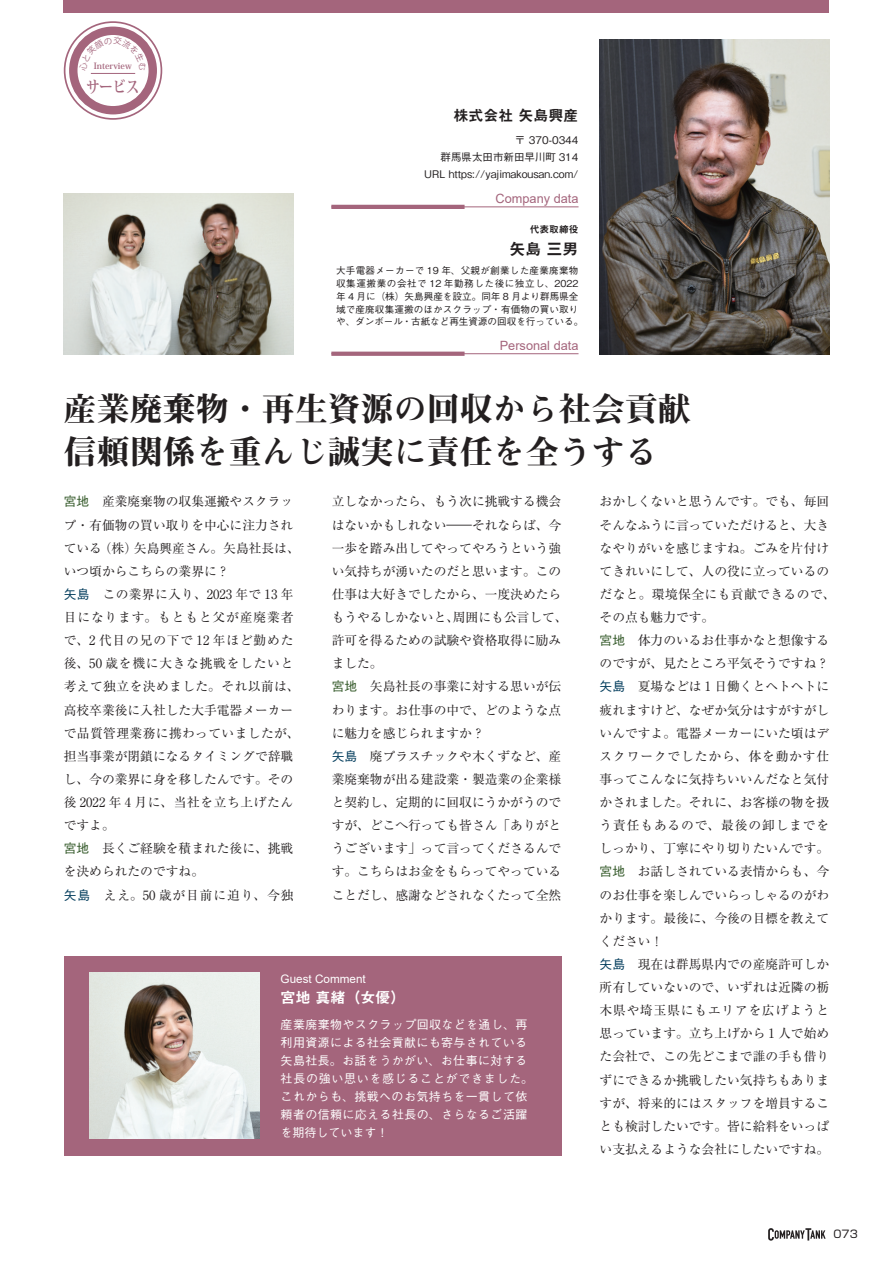
<style>
.page{position:relative;width:893px;height:1263px;background:#fff}
.page>*{position:absolute;margin:0;border:0;box-sizing:border-box;transform-origin:0 0}
.t1{font:33px "Midashi Min Pro MA31";color:#231f20}
.t2{font:700 16.5px "Koz Min Pro";color:#a4657c;scale:.8 1}
.t3{font:15.9px "Midashi Go Pro MB31";color:#231f20}
.t4{font:15px "Midashi Go Pro MB31";color:#fff}
.t5{font:15px "Midashi Go Pro MB31";color:#231f20}
.t6{font:12.75px/23.1px "Ryumin Pro";color:#231f20}
.t7{font:12.75px/23.1px "Ryumin Pro";letter-spacing:.03em;color:#231f20}
.t8{font:12.75px "Arial";color:#a4657c}
.t9{font:12.75px "Ryumin Pro";letter-spacing:.065em;color:#231f20}
.t10{font:500 12px/18px "Gothic BBB Pro";letter-spacing:.03em;color:#fff}
.t11{font:11.7px "Arial";color:#fff}
.t12{font:10.65px "Shin Go Pro";color:#231f20}
.t13{font:500 10.5px "Gothic BBB Pro";color:#231f20}
.t14{font:9.75px "Midashi Go Pro MB31";color:#231f20}
.t15{font:500 9.6px/12.8px "Gothic BBB Pro";letter-spacing:.015em;color:#231f20}
.t16{font:700 8.55px "Koz Min Pro";color:#a4657c}
.s1{font-family:"Gothic BBB Pro";font-weight:500;color:#305625}
.s2{font-family:"Gothic BBB Pro";font-weight:500;color:#003b5b}
</style>
<div class="page">
<div style="left:64px;top:0;width:765px;height:13px;background:#a4657c"></div>
<div style="left:64px;top:955px;width:497px;height:200px;background:#a4657c"></div>
<img style="left:600px;top:39px;width:229px;height:315px">
<img style="left:64px;top:194px;width:229px;height:160px">
<img style="left:89px;top:972px;width:170px;height:166px">
<hr style="left:331px;top:206px;width:247px;height:1px;background:#a4657c">
<hr style="left:331px;top:353px;width:247px;height:1px;background:#a4657c">
<hr style="left:331px;top:205px;width:134px;height:4px;background:#a4657c">
<svg style="left:331px;top:352px;width:134px;height:4px"></svg>
<svg style="left:65px;top:22px;width:96px;height:97px"></svg>
<div style="left:64px;top:21px;width:98px;height:99px;border:2px solid #a4657c;border-radius:50%"></div>
<div style="left:73px;top:31px;width:80px;height:79px;background:#fff;border-radius:50%"></div>
<div style="left:69px;top:27px;width:88px;height:87px;border:8px solid #a4657c;border-radius:50%"></div>
<hr style="left:91px;top:73px;width:44px;height:1px;background:#a4657c">
<svg style="left:768px;top:1228px;width:58px;height:12px"></svg>
<svg style="left:79px;top:36px;width:68px;height:24px"></svg>
<p class="t16" style="left:94px;top:60px;width:39px">Interview</p>
<p class="t2" style="left:86px;top:75px;width:67px">サービス</p>
<p class="t5" style="left:453px;top:103px;width:126px">株式会社 矢島興産</p>
<p class="t13" style="left:515px;top:132px;width:65px">〒 370-0344</p>
<p class="t13" style="left:441px;top:149px;width:139px">群馬県太田市新田早川町 314</p>
<p class="t13" style="left:424px;top:166px;width:156px">URL https://yajimakousan.com/</p>
<p class="t8" style="left:496px;top:189px;width:84px">Company data</p>
<p class="t14" style="left:530px;top:222px;width:50px">代表取締役</p>
<p class="t3" style="left:509px;top:236px;width:71px">矢島 三男</p>
<p class="t15" style="left:336px;top:263px;width:249px">大手電器メーカーで 19 年、父親が創業した産業廃棄物収集運搬業の会社で 12 年勤務した後に独立し、2022年 4 月に（株）矢島興産を設立。同年 8 月より群馬県全域で産廃収集運搬のほかスクラップ・有価物の買い取りや、ダンボール・古紙など再生資源の回収を行っている。</p>
<p class="t8" style="left:500px;top:336px;width:80px">Personal data</p>
<p class="t1" style="left:64px;top:383px;width:629px">産業廃棄物・再生資源の回収から社会貢献</p>
<p class="t1" style="left:64px;top:426px;width:596px">信頼関係を重んじ誠実に責任を全うする</p>
<p class="t6" style="left:64px;top:489px;width:237px"><span class="s1">宮地</span>　産業廃棄物の収集運搬やスクラップ・有価物の買い取りを中心に注力されている（株）矢島興産さん。矢島社長は、いつ頃からこちらの業界に？</p>
<p class="t7" style="left:64px;top:582px;width:237px"><span class="s2">矢島</span>　この業界に入り、2023 年で 13 年目になります。もともと父が産廃業者で、2 代目の兄の下で 12 年ほど勤めた後、50 歳を機に大きな挑戦をしたいと考えて独立を決めました。それ以前は、高校卒業後に入社した大手電器メーカーで品質管理業務に携わっていましたが、担当事業が閉鎖になるタイミングで辞職し、今の業界に身を移したんです。その後 2022 年 4 月に、当社を立ち上げたんですよ。</p>
<p class="t6" style="left:64px;top:836px;width:231px"><span class="s1">宮地</span>　長くご経験を積まれた後に、挑戦を決められたのですね。</p>
<p class="t9" style="left:64px;top:885px;width:231px"><span class="s2">矢島</span>　ええ。50 歳が目前に迫り、今独</p>
<p class="t6" style="left:332px;top:489px;width:237px">立しなかったら、もう次に挑戦する機会はないかもしれない―それならば、今一歩を踏み出してやってやろうという強い気持ちが湧いたのだと思います。この仕事は大好きでしたから、一度決めたらもうやるしかないと、周囲にも公言して、許可を得るための試験や資格取得に励みました。</p>
<p class="t6" style="left:332px;top:674px;width:231px;text-align:justify"><span class="s1">宮地</span>　矢島社長の事業に対する思いが伝わります。お仕事の中で、どのような点に魅力を感じられますか？</p>
<p class="t6" style="left:332px;top:744px;width:231px;text-align:justify"><span class="s2">矢島</span>　廃プラスチックや木くずなど、産業廃棄物が出る建設業・製造業の企業様と契約し、定期的に回収にうかがうのですが、どこへ行っても皆さん「ありがとうございます」って言ってくださるんです。こちらはお金をもらってやっていることだし、感謝などされなくたって全然</p>
<p class="t11" style="left:281px;top:971px;width:87px">Guest Comment</p>
<p class="t4" style="left:281px;top:985px;width:126px">宮地 真緒（女優）</p>
<p class="t10" style="left:281px;top:1013px;width:254px">産業廃棄物やスクラップ回収などを通し、再利用資源による社会貢献にも寄与されている矢島社長。お話をうかがい、お仕事に対する社長の強い思いを感じることができました。これからも、挑戦へのお気持ちを一貫して依頼者の信頼に応える社長の、さらなるご活躍を期待しています！</p>
<p class="t6" style="left:600px;top:489px;width:237px">おかしくないと思うんです。でも、毎回そんなふうに言っていただけると、大きなやりがいを感じますね。ごみを片付けてきれいにして、人の役に立っているのだなと。環境保全にも貢献できるので、その点も魅力です。</p>
<p class="t6" style="left:600px;top:628px;width:231px"><span class="s1">宮地</span>　体力のいるお仕事かなと想像するのですが、見たところ平気そうですね？</p>
<p class="t6" style="left:600px;top:674px;width:231px;text-align:justify"><span class="s2">矢島</span>　夏場などは 1 日働くとヘトヘトに疲れますけど、なぜか気分はすがすがしいんですよ。電器メーカーにいた頃はデスクワークでしたから、体を動かす仕事ってこんなに気持ちいいんだなと気付かされました。それに、お客様の物を扱う責任もあるので、最後の卸しまでをしっかり、丁寧にやり切りたいんです。</p>
<p class="t6" style="left:600px;top:859px;width:231px;text-align:justify"><span class="s1">宮地</span>　お話しされている表情からも、今のお仕事を楽しんでいらっしゃるのがわかります。最後に、今後の目標を教えてください！</p>
<p class="t6" style="left:600px;top:952px;width:231px;text-align:justify"><span class="s2">矢島</span>　現在は群馬県内での産廃許可しか所有していないので、いずれは近隣の栃木県や埼玉県にもエリアを広げようと思っています。立ち上げから 1 人で始めた会社で、この先どこまで誰の手も借りずにできるか挑戦したい気持ちもありますが、将来的にはスタッフを増員することも検討したいです。皆に給料をいっぱい支払えるような会社にしたいですね。</p>
<p class="t12" style="left:833px;top:1225px;width:26px">073</p>
</div>
